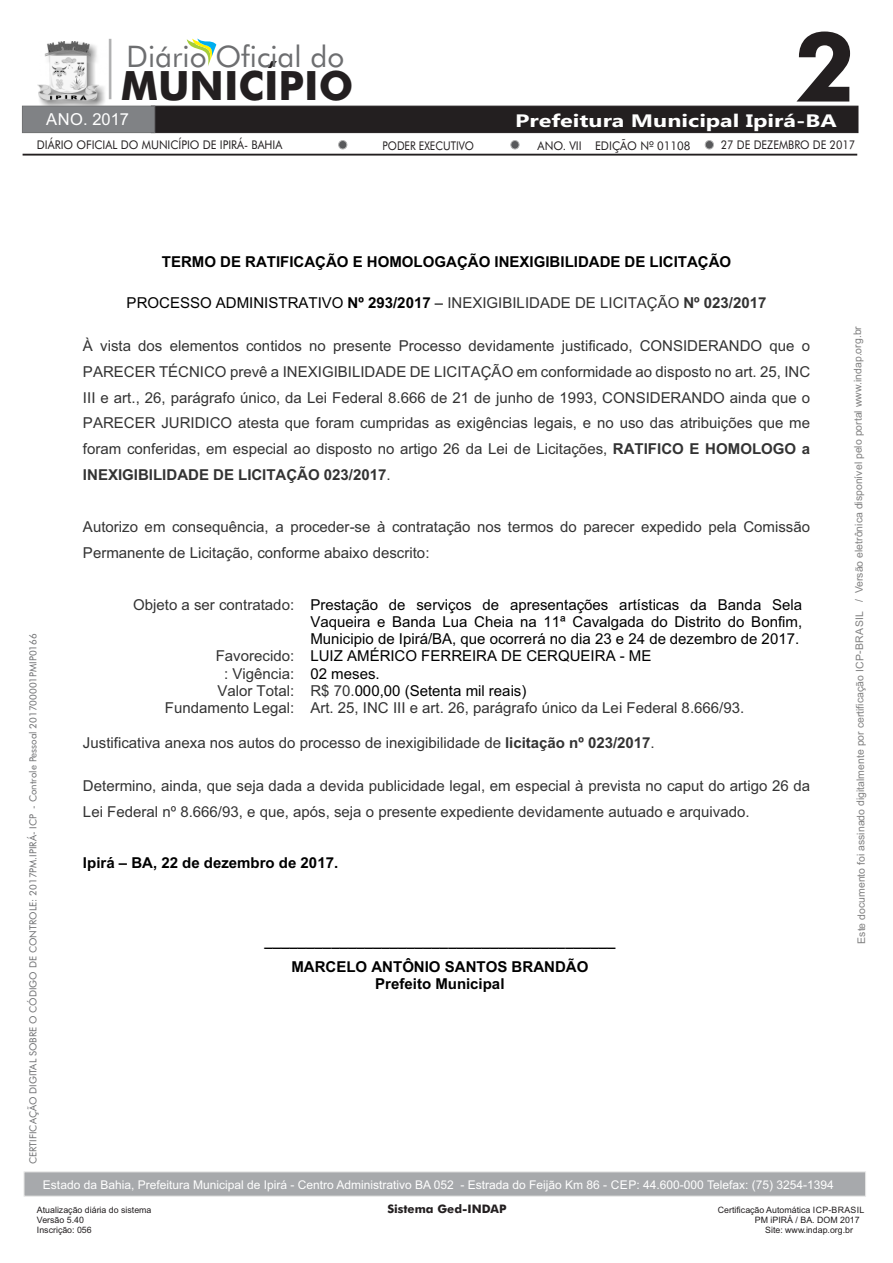
<style>
.page{position:relative;width:893px;height:1263px;background:#fff}
.page>*{position:absolute;margin:0;border:0;box-sizing:border-box;transform-origin:0 0}
.t1{font:700 96.9px "Futura BT";color:#231f20}
.t2{font:700 40.5px "Futura BT";color:#231f20}
.t3{font:29.7px "Futura BT";color:#6d6e70}
.t4{font:700 18px "Gadugi";color:#fff;scale:1.3 1}
.t5{font:16.5px "Arial";color:#fff}
.t6{font:15px/26px "Arial";color:#333}
.t7{font:15px "Arial";color:#000}
.t8{font:700 15px/26px "Arial";color:#000;text-align:center}
.t9{font:12px "Arial";color:#fff}
.t10{font:12px "Futura BT";color:#231f20;scale:.92 1}
.t11{font:12px "Futura BT";color:#231f20;scale:.94 1}
.t12{font:12px "Futura BT";color:#231f20;scale:.91 1}
.t13{font:12px "Futura BT";color:#231f20;scale:.88 1}
.t14{font:700 11.7px "Futura BT";color:#231f20}
.t15{font:10.5px "Arial";letter-spacing:-.005em;color:#818181}
.t16{font:9.75px "Futura BT";color:#6d6e70}
.t17{font:8.85px "Arial";color:#231f20}
.s1{color:#000}
.s2{font-weight:700;color:#000}
.s3{font-weight:700}
.s4{color:#333}
</style>
<div class="page">
<img style="left:37px;top:42px;width:71px;height:64px">
<svg style="left:187px;top:38px;width:29px;height:28px"></svg>
<svg style="left:23px;top:154px;width:834px;height:1px"></svg>
<svg style="left:109px;top:39px;width:2px;height:60px"></svg>
<svg style="left:22px;top:106px;width:836px;height:27px;background:#322f30"></svg>
<div style="left:338px;top:140px;width:9px;height:9px;background:#58595b;border:1px solid #b3b3b3;border-radius:50%"></div>
<div style="left:511px;top:140px;width:8px;height:9px;background:#58595b;border:1px solid #b3b3b3;border-radius:50%"></div>
<div style="left:705px;top:140px;width:9px;height:9px;background:#58595b;border:1px solid #b3b3b3;border-radius:50%"></div>
<svg style="left:24px;top:1171px;width:842px;height:25px;background:#abadb0"></svg>
<h3 class="t3" style="left:126px;top:44px;width:219px">Diário Oficial do</h3>
<h2 class="t2" style="left:121px;top:69px;width:234px">MUNICÍPIO</h2>
<h1 class="t1" style="left:795px;top:28px;width:62px">2</h1>
<p class="t5" style="left:46px;top:113px;width:85px">ANO. 2017</p>
<p class="t4" style="left:515px;top:114px;width:249px">Prefeitura Municipal Ipirá-BA</p>
<p class="t10" style="left:37px;top:140px;width:268px">DIÁRIO OFICIAL DO MUNICÍPIO DE IPIRÁ- BAHIA</p>
<p class="t13" style="left:382px;top:141px;width:105px">PODER EXECUTIVO</p>
<p class="t11" style="left:538px;top:141px;width:164px">ANO. VII EDIÇÃO Nº 01108</p>
<p class="t12" style="left:721px;top:140px;width:149px">27 DE DEZEMBRO DE 2017</p>
<p class="t16" style="left:29px;top:1164px;width:532px;rotate:-90deg">CERTIFICAÇÃO DIGITAL SOBRE O CÓDIGO DE CONTROLE: 2017PM.IPIRÁ- ICP - Controle Pessoal 201700001PMIP0166</p>
<p class="t8" style="left:162px;top:250px;width:571px">TERMO DE RATIFICAÇÃO E HOMOLOGAÇÃO INEXIGIBILIDADE DE LICITAÇÃO</p>
<p class="t6" style="left:127px;top:291px;width:641px"><span class="s1">PROCESSO ADMINISTRATIVO</span> <span class="s2">Nº 293/2017</span> <span class="s1">–</span> INEXIGIBILIDADE DE LICITAÇÃO <span class="s3">Nº 023/2017</span></p>
<p class="t6" style="left:83px;top:334px;width:729px;text-align:justify">À vista dos elementos contidos no presente Processo devidamente justificado, CONSIDERANDO que o PARECER TÉCNICO prevê a INEXIGIBILIDADE DE LICITAÇÃO em conformidade ao disposto no art. 25, INC III e art., 26, parágrafo único, da Lei Federal 8.666 de 21 de junho de 1993, CONSIDERANDO ainda que o PARECER JURIDICO atesta que foram cumpridas as exigências legais, e no uso das atribuições que me foram conferidas, em especial ao disposto no artigo 26 da Lei de Licitações, <span class="s3">RATIFICO E HOMOLOGO a INEXIGIBILIDADE DE LICITAÇÃO 023/2017</span>.</p>
<p class="t6" style="left:83px;top:515px;width:729px">Autorizo em consequência, a proceder-se à contratação nos termos do parecer expedido pela Comissão<br>Permanente de Licitação, conforme abaixo descrito:</p>
<p class="t7" style="left:133px;top:599px;width:670px"><span class="s4">Objeto a ser contratado:</span> Prestação de serviços de apresentações artísticas da Banda Sela</p>
<p class="t7" style="left:310px;top:616px;width:493px">Vaqueira e Banda Lua Cheia na 11ª Cavalgada do Distrito do Bonfim,</p>
<p class="t7" style="left:310px;top:633px;width:490px">Municipio de Ipirá/BA, que ocorrerá no dia 23 e 24 de dezembro de 2017.</p>
<p class="t7" style="left:216px;top:650px;width:437px"><span class="s4">Favorecido:</span> LUIZ AMÉRICO FERREIRA DE CERQUEIRA - ME</p>
<p class="t6" style="left:224px;top:662px;width:157px">: Vigência: <span class="s1">02 meses.</span></p>
<p class="t7" style="left:217px;top:685px;width:311px"><span class="s4">Valor Total: R$ 70.</span>000,00 (Setenta mil reais)</p>
<p class="t6" style="left:165px;top:696px;width:581px">Fundamento Legal: Art. 25, INC III e art. 26, parágrafo único da Lei Federal 8.666/93.</p>
<p class="t6" style="left:83px;top:731px;width:573px">Justificativa anexa nos autos do processo de inexigibilidade de <span class="s3">licitação nº 023/2017</span>.</p>
<p class="t6" style="left:83px;top:774px;width:729px">Determino, ainda, que seja dada a devida publicidade legal, em especial à prevista no caput do artigo 26 da<br>Lei Federal nº 8.666/93, e que, após, seja o presente expediente devidamente autuado e arquivado.</p>
<p class="t8" style="left:83px;top:851px;width:257px">Ipirá – BA, 22 de dezembro de 2017.</p>
<p class="t8" style="left:264px;top:929px;width:352px">__________________________________________<br>MARCELO ANTÔNIO SANTOS BRANDÃO</p>
<p class="t8" style="left:375px;top:972px;width:131px">Prefeito Municipal</p>
<p class="t9" style="left:43px;top:1181px;width:792px">Estado da Bahia, Prefeitura Municipal de Ipirá - Centro Administrativo BA 052 - Estrada do Feijão Km 86 - CEP: 44.600-000 Telefax: (75) 3254-1394</p>
<p class="t15" style="left:855px;top:944px;width:619px;rotate:-90deg">Este documento foi assinado digitalmente por certificação CI P-BRASIL / Versão eletrônica disponível pelo portal www.indap.org.br</p>
<p class="t17" style="left:37px;top:1206px;width:116px">Atualização diária do sistema</p>
<p class="t14" style="left:387px;top:1204px;width:121px">Sistema Ged-INDAP</p>
<p class="t17" style="left:718px;top:1206px;width:148px">Certificação Automática ICP-BRASIL</p>
<p class="t17" style="left:37px;top:1217px;width:49px">Versão 5.40</p>
<p class="t17" style="left:755px;top:1217px;width:106px">PM iPIRÁ / BA. DOM 2017</p>
<p class="t17" style="left:37px;top:1227px;width:56px">Inscrição: 056</p>
<p class="t17" style="left:765px;top:1227px;width:89px">Site: www.indap.org.br</p>
</div>
